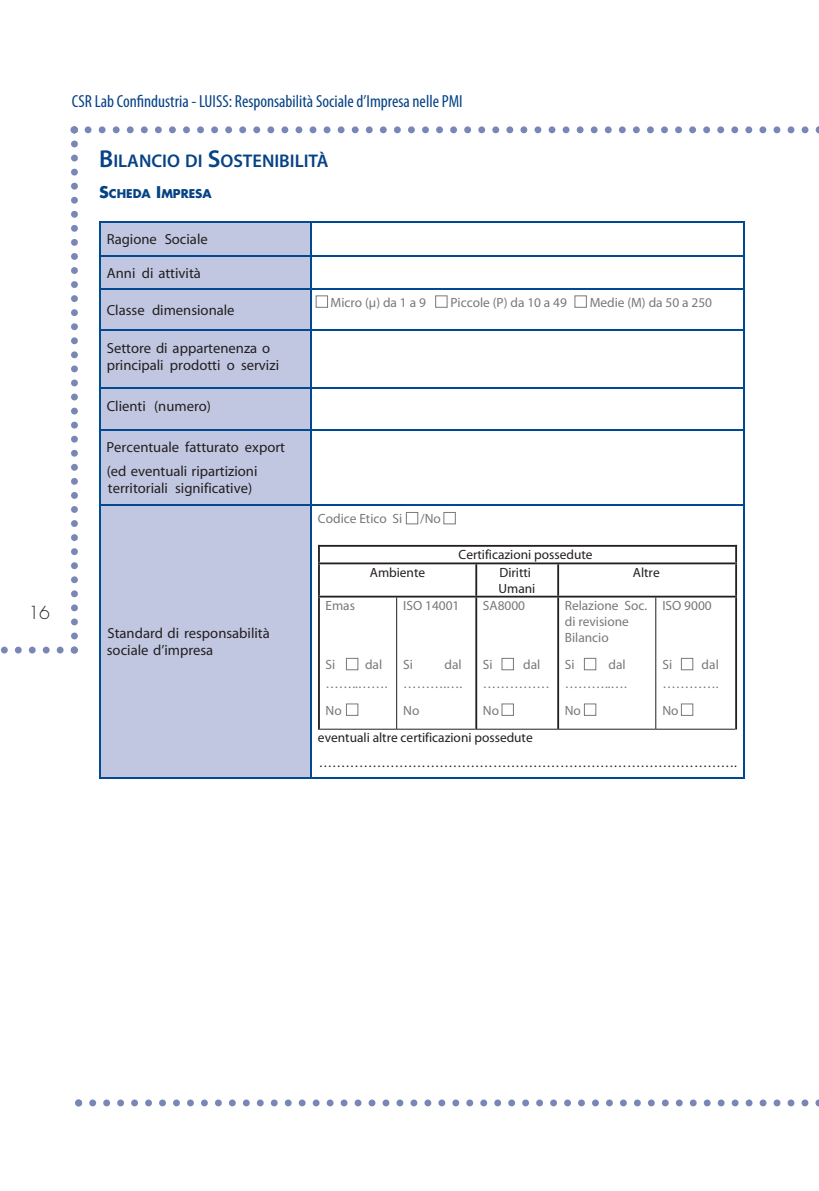
<style>
.page{position:relative;width:819px;height:1191px;background:#fff}
.page>*{position:absolute;margin:0;border:0;box-sizing:border-box;transform-origin:0 0}
.t1{font:600 18.38px "Myriad Pro";color:#054286}
.t2{font:condensed 17.5px "Myriad Pro";color:#054286}
.t3{font:300 17.5px "Futura";color:#231f20}
.t4{font:14.7px/17.2px "Myriad";color:#231f20}
.t5{font:13.3px/18.7px "Myriad";color:#76787b}
.t6{font:13.3px/15.8px "Myriad";color:#231f20}
.t7{font:700 11.9px "Futura";color:#054286}
.s1{font-size:24.5px}
.s2{font-size:15.75px}
</style>
<div class="page">
<svg style="left:75px;top:1099px;width:744px;height:7px"></svg>
<div style="left:99px;top:223px;width:212px;height:554px;background:#c1c7e1"></div>
<svg style="left:1px;top:126px;width:818px;height:527px"></svg>
<hr style="left:318px;top:564px;width:2px;height:31px;background:#231f20">
<hr style="left:475px;top:564px;width:2px;height:31px;background:#231f20">
<hr style="left:557px;top:564px;width:2px;height:31px;background:#231f20">
<hr style="left:735px;top:564px;width:2px;height:31px;background:#231f20">
<hr style="left:318px;top:595px;width:419px;height:2px;background:#231f20">
<hr style="left:318px;top:597px;width:2px;height:132px;background:#231f20">
<hr style="left:318px;top:729px;width:78px;height:1px;background:#231f20">
<hr style="left:396px;top:597px;width:1px;height:132px;background:#231f20">
<hr style="left:397px;top:729px;width:78px;height:1px;background:#231f20">
<hr style="left:475px;top:597px;width:2px;height:132px;background:#231f20">
<hr style="left:476px;top:729px;width:81px;height:1px;background:#231f20">
<hr style="left:557px;top:597px;width:2px;height:132px;background:#231f20">
<hr style="left:557px;top:729px;width:98px;height:1px;background:#231f20">
<hr style="left:655px;top:597px;width:1px;height:132px;background:#231f20">
<hr style="left:656px;top:729px;width:79px;height:1px;background:#231f20">
<hr style="left:735px;top:597px;width:2px;height:132px;background:#231f20">
<hr style="left:99px;top:504px;width:645px;height:2px;background:#014990">
<hr style="left:99px;top:506px;width:2px;height:272px;background:#014990">
<hr style="left:99px;top:776px;width:211px;height:2px;background:#014990">
<hr style="left:310px;top:506px;width:2px;height:272px;background:#014990">
<hr style="left:312px;top:776px;width:430px;height:2px;background:#014990">
<hr style="left:742px;top:506px;width:2px;height:272px;background:#014990">
<div style="left:316px;top:295px;width:12px;height:12px;border:1px solid #76787b"></div>
<div style="left:435px;top:295px;width:12px;height:12px;border:1px solid #76787b"></div>
<div style="left:574px;top:295px;width:12px;height:12px;border:1px solid #76787b"></div>
<div style="left:346px;top:658px;width:12px;height:12px;border:1px solid #76787b"></div>
<div style="left:346px;top:703px;width:12px;height:12px;border:1px solid #76787b"></div>
<div style="left:406px;top:512px;width:12px;height:12px;border:1px solid #76787b"></div>
<div style="left:501px;top:658px;width:12px;height:12px;border:1px solid #76787b"></div>
<div style="left:443px;top:512px;width:12px;height:12px;border:1px solid #76787b"></div>
<div style="left:584px;top:658px;width:12px;height:12px;border:1px solid #76787b"></div>
<div style="left:584px;top:703px;width:12px;height:12px;border:1px solid #76787b"></div>
<div style="left:681px;top:658px;width:12px;height:12px;border:1px solid #76787b"></div>
<div style="left:681px;top:703px;width:12px;height:12px;border:1px solid #76787b"></div>
<p class="t3" style="left:28px;top:604px;width:23px">16</p>
<p class="t2" style="left:72px;top:90px;width:392px">CSR Lab Confindustria - LUISS: Responsabilità Sociale d’Impresa nelle PMI</p>
<p class="t1" style="left:99px;top:154px;width:231px"><span class="s1">B</span>ILANCIO DI <span class="s1">S</span>OSTENIBILITÀ</p>
<p class="t7" style="left:99px;top:188px;width:114px"><span class="s2">S</span>CHEDA <span class="s2">I</span>MPRESA</p>
<p class="t4" style="left:107px;top:232px;width:102px">Ragione Sociale</p>
<p class="t4" style="left:107px;top:265px;width:96px">Anni di attività</p>
<p class="t4" style="left:107px;top:303px;width:129px">Classe dimensionale</p>
<p class="t5" style="left:330px;top:294px;width:97px">Micro (µ) da 1 a 9</p>
<p class="t5" style="left:450px;top:294px;width:118px">Piccole (P) da 10 a 49</p>
<p class="t5" style="left:589px;top:294px;width:124px">Medie (M) da 50 a 250</p>
<p class="t4" style="left:107px;top:340px;width:174px">Settore di appartenenza o principali prodotti o servizi</p>
<p class="t4" style="left:107px;top:398px;width:106px">Clienti (numero)</p>
<p class="t4" style="left:106px;top:436px;width:180px;line-height:24.5px">Percentuale fatturato export (ed eventuali ripartizioni</p>
<p class="t4" style="left:108px;top:481px;width:146px">territoriali significative)</p>
<p class="t4" style="left:107px;top:625px;width:164px">Standard di responsabilità sociale d’impresa</p>
<p class="t5" style="left:318px;top:510px;width:86px">Codice Etico Si</p>
<p class="t5" style="left:420px;top:510px;width:22px">/No</p>
<p class="t6" style="left:458px;top:548px;width:135px">Certificazioni possedute</p>
<p class="t6" style="left:370px;top:565px;width:57px">Ambiente</p>
<p class="t6" style="left:498px;top:565px;width:38px">Diritti<br>Umani</p>
<p class="t6" style="left:633px;top:565px;width:28px">Altre</p>
<p class="t5" style="left:564px;top:599px;width:84px;line-height:15.8px">Relazione Soc. di revisione<br>Bilancio</p>
<p class="t5" style="left:564px;top:656px;width:11px">Si</p>
<p class="t5" style="left:403px;top:597px;width:58px">ISO 14001</p>
<p class="t5" style="left:483px;top:597px;width:44px">SA8000</p>
<p class="t5" style="left:662px;top:597px;width:51px">ISO 9000</p>
<p class="t5" style="left:325px;top:597px;width:31px">Emas</p>
<p class="t5" style="left:325px;top:656px;width:63px;text-indent:40px">dal ……..…….</p>
<p class="t5" style="left:325px;top:702px;width:18px">No</p>
<p class="t5" style="left:403px;top:656px;width:61px;text-align:right">dal ……….….</p>
<p class="t5" style="left:403px;top:702px;width:18px">No</p>
<p class="t5" style="left:483px;top:656px;width:68px;text-indent:40px">dal ……………</p>
<p class="t5" style="left:483px;top:702px;width:18px">No</p>
<p class="t5" style="left:564px;top:656px;width:63px;text-align:right">dal ………..….</p>
<p class="t5" style="left:564px;top:702px;width:18px">No</p>
<p class="t5" style="left:662px;top:656px;width:58px;text-align:right">dal ………….</p>
<p class="t5" style="left:662px;top:702px;width:18px">No</p>
<p class="t6" style="left:318px;top:726px;width:420px;line-height:24.7px">eventuali altre certificazioni possedute ………………………………………………………………………………….</p>
<p class="t5" style="left:325px;top:656px;width:11px">Si</p>
<p class="t5" style="left:403px;top:656px;width:11px">Si</p>
<p class="t5" style="left:483px;top:656px;width:11px">Si</p>
<p class="t5" style="left:662px;top:656px;width:11px">Si</p>
</div>
